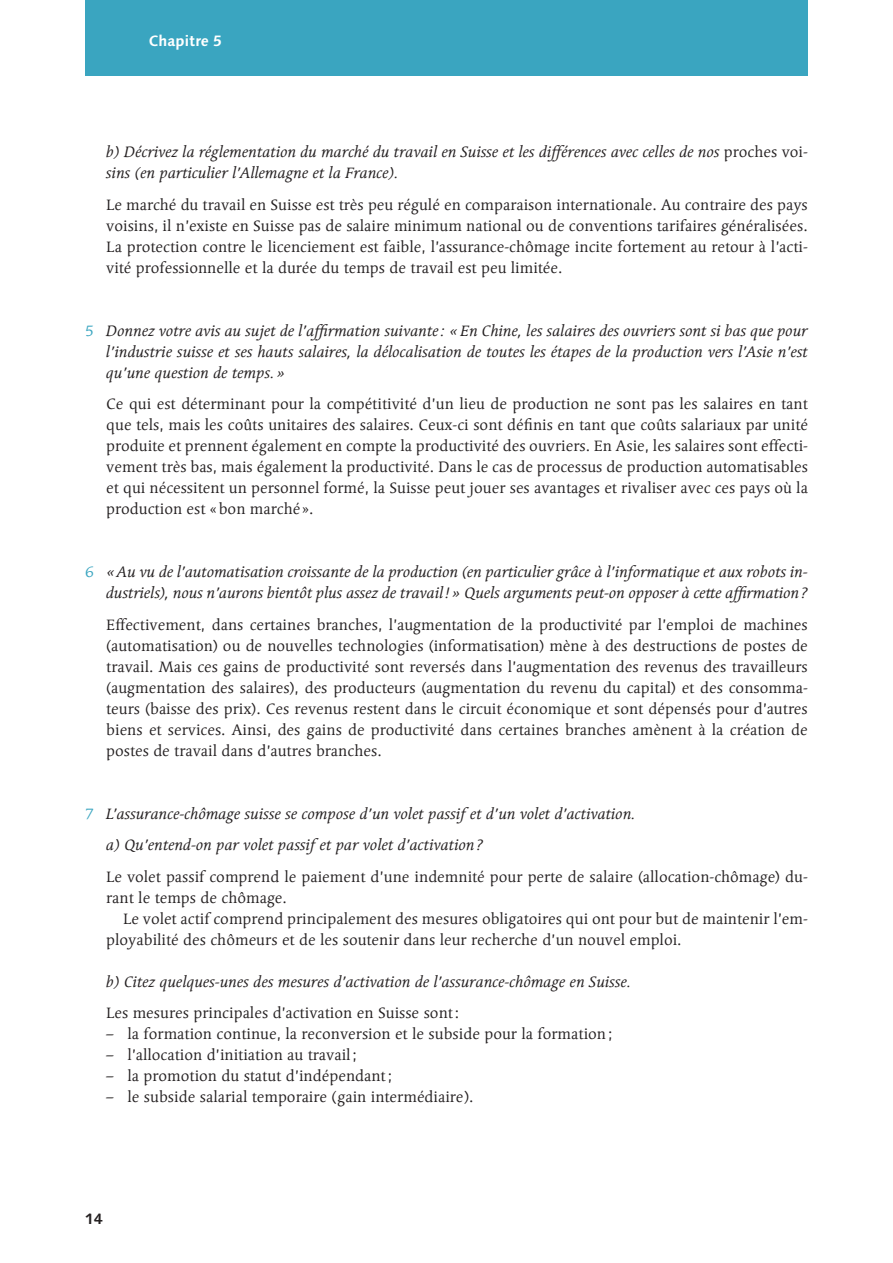
<style>
.page{position:relative;width:893px;height:1263px;background:#fff}
.page>*{position:absolute;margin:0;border:0;box-sizing:border-box;transform-origin:0 0}
.t1{font:15px/21px "Linotype Syntax Serif";color:#231f20;text-align:justify}
.t2{font:italic 15px/21px "Linotype Syntax Serif";color:#231f20}
.t3{font:700 15px "Linotype Syntax";color:#fff}
.t4{font:700 15px "Linotype Syntax";color:#231f20}
.s1{font-style:normal}
.s2{font-style:normal;color:#3aa5c0}
</style>
<div class="page">
<div style="left:85px;top:0;width:723px;height:76px;background:#3aa5c0"></div>
<p class="t3" style="left:149px;top:31px;width:75px">Chapitre 5</p>
<p class="t2" style="left:106px;top:142px;width:703px">b) Décrivez la réglementation du marché du travail en Suisse et les différences avec celles de nos <span class="s1">proches voi&shy;</span>sins (en particulier l’Allemagne et la France).</p>
<p class="t1" style="left:106px;top:195px;width:703px">Le marché du travail en Suisse est très peu régulé en comparaison internationale. Au contraire des pays voisins, il n’existe en Suisse pas de salaire minimum national ou de conventions tarifaires généralisées.<br>La protection contre le licenciement est faible, l’assurance-chômage incite fortement au retour à l’acti&shy;vité professionnelle et la durée du temps de travail est peu limitée.</p>
<p class="t2" style="left:106px;top:321px;width:703px;text-align:justify;text-indent:-21px"><span class="s2">5</span> Donnez votre avis au sujet de l’affirmation suivante : « En Chine, les salaires des ouvriers sont si bas que pour l’industrie suisse et ses hauts salaires, la délocalisation de toutes les étapes de la production vers l’Asie n’est qu’une question de temps.»</p>
<p class="t1" style="left:106px;top:394px;width:703px">Ce qui est déterminant pour la compétitivité d’un lieu de production ne sont pas les salaires en tant que tels, mais les coûts unitaires des salaires. Ceux-ci sont définis en tant que coûts salariaux par unité produite et prennent également en compte la productivité des ouvriers. En Asie, les salaires sont effecti&shy;vement très bas, mais également la productivité. Dans le cas de processus de production automatisables et qui nécessitent un personnel formé, la Suisse peut jouer ses avantages et rivaliser avec ces pays où la production est «bon marché».</p>
<p class="t2" style="left:85px;top:562px;width:724px;text-align:right"><span class="s2">6</span> «Au vu de l’automatisation croissante de la production (en particulier grâce à l’informatique et aux robots in&shy;dustriels), nous n’aurons bientôt plus assez de travail!» Quels arguments peut-on opposer à cette affirmation?</p>
<p class="t1" style="left:106px;top:615px;width:703px">Effectivement, dans certaines branches, l’augmentation de la productivité par l’emploi de machines (automatisation) ou de nouvelles technologies (informatisation) mène à des destructions de postes de travail. Mais ces gains de productivité sont reversés dans l’augmentation des revenus des travailleurs (augmentation des salaires), des producteurs (augmentation du revenu du capital) et des consomma&shy;teurs (baisse des prix). Ces revenus restent dans le circuit économique et sont dépensés pour d’autres biens et services. Ainsi, des gains de productivité dans certaines branches amènent à la création de postes de travail dans d’autres branches.</p>
<p class="t2" style="left:106px;top:798px;width:531px;line-height:31.5px;text-indent:-21px"><span class="s2">7</span> L’assurance-chômage suisse se compose d’un volet passif et d’un volet d’activation. a) Qu’entend-on par volet passif et par volet d’activation?</p>
<p class="t1" style="left:106px;top:867px;width:703px">Le volet passif comprend le paiement d’une indemnité pour perte de salaire (allocation-chômage) du&shy;rant le temps de chômage.</p>
<p class="t1" style="left:106px;top:909px;width:703px;text-indent:17px">Le volet actif comprend principalement des mesures obligatoires qui ont pour but de maintenir l’em&shy;ployabilité des chômeurs et de les soutenir dans leur recherche d’un nouvel emploi.</p>
<p class="t2" style="left:106px;top:972px;width:527px">b) Citez quelques-unes des mesures d’activation de l’assurance-chômage en Suisse.</p>
<p class="t1" style="left:106px;top:1003px;width:355px">Les mesures principales d’activation en Suisse sont:</p>
<p class="t1" style="left:106px;top:1024px;width:508px">– la formation continue, la reconversion et le subside pour la formation;</p>
<p class="t1" style="left:106px;top:1045px;width:252px">– l’allocation d’initiation au travail;</p>
<p class="t1" style="left:106px;top:1066px;width:287px">– la promotion du statut d’indépendant;</p>
<p class="t1" style="left:106px;top:1087px;width:369px">– le subside salarial temporaire (gain intermédiaire).</p>
<p class="t4" style="left:85px;top:1209px;width:19px">14</p>
</div>
